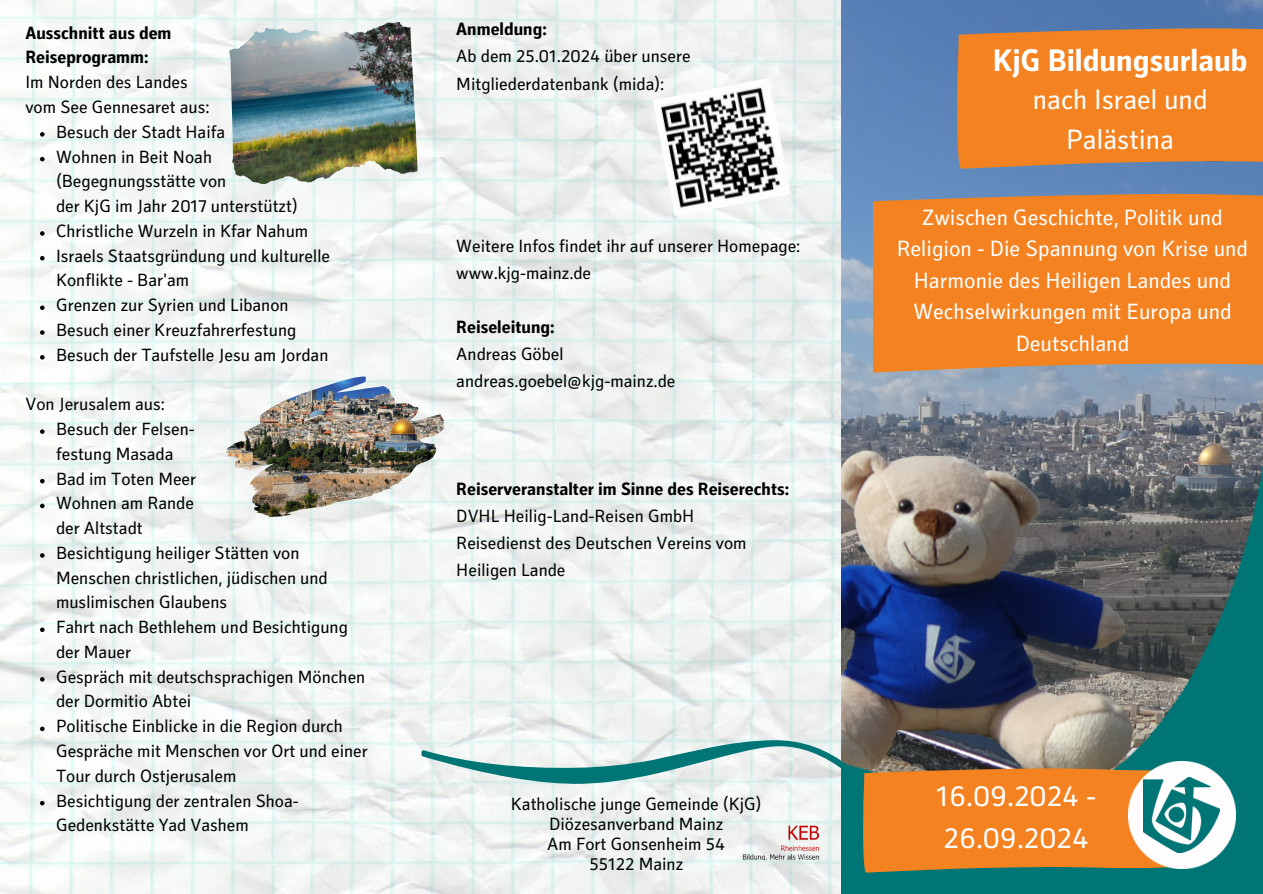
<style>
.page{position:relative;width:1263px;height:894px;background:#fff}
.page>*{position:absolute;margin:0;border:0;box-sizing:border-box;transform-origin:0 0}
.t1{font:700 31.5px "Secca Kj G";color:#fff}
.t2{font:30px/41.7px "Secca Kj G";color:#fff}
.t3{font:28.5px/39.3px "Secca Kj G";color:#fff;text-align:center}
.t4{font:22.5px/31.5px "Secca Kj G";color:#fff;text-align:center}
.t5{font:18px/24.8px "Secca Kj G";color:#000}
.t6{font:700 18px "Secca Kj G";color:#000}
</style>
<div class="page">
<img style="left:0;top:0;width:842px;height:893px">
<img style="left:842px;top:0;width:421px;height:467px">
<img style="left:842px;top:467px;width:421px;height:426px">
<svg style="left:421px;top:738px;width:430px;height:48px"></svg>
<img style="left:904px;top:0;width:359px;height:155px">
<img style="left:824px;top:762px;width:399px;height:116px">
<img style="left:1129px;top:761px;width:106px;height:106px">
<img style="left:1144px;top:777px;width:75px;height:75px">
<svg style="left:40px;top:132px;width:5px;height:5px"></svg>
<svg style="left:40px;top:157px;width:5px;height:4px"></svg>
<svg style="left:40px;top:231px;width:5px;height:5px"></svg>
<svg style="left:40px;top:256px;width:5px;height:4px"></svg>
<svg style="left:40px;top:305px;width:5px;height:5px"></svg>
<svg style="left:40px;top:330px;width:5px;height:5px"></svg>
<svg style="left:40px;top:355px;width:5px;height:4px"></svg>
<svg style="left:40px;top:429px;width:5px;height:5px"></svg>
<svg style="left:40px;top:479px;width:5px;height:4px"></svg>
<svg style="left:40px;top:503px;width:5px;height:5px"></svg>
<svg style="left:40px;top:553px;width:5px;height:4px"></svg>
<svg style="left:40px;top:627px;width:5px;height:5px"></svg>
<svg style="left:40px;top:677px;width:5px;height:4px"></svg>
<svg style="left:40px;top:726px;width:5px;height:5px"></svg>
<svg style="left:40px;top:800px;width:5px;height:5px"></svg>
<img style="left:269px;top:22px;width:148px;height:138px">
<img style="left:226px;top:376px;width:218px;height:141px">
<img style="left:873px;top:155px;width:390px;height:266px">
<img style="left:721px;top:822px;width:103px;height:36px">
<img style="left:652px;top:78px;width:139px;height:138px">
<h2 class="t6" style="left:25px;top:26px;width:148px">Ausschnitt aus dem</h2>
<p class="t6" style="left:25px;top:51px;width:125px">Reiseprogramm:</p>
<h3 class="t5" style="left:25px;top:72px;width:164px">Im Norden des Landes</h3>
<p class="t5" style="left:25px;top:97px;width:186px">vom See Gennesaret aus:</p>
<p class="t5" style="left:56px;top:121px;width:171px">Besuch der Stadt Haifa</p>
<p class="t5" style="left:56px;top:146px;width:243px">Wohnen in Beit Noah (Begegnungsstätte von<br>der KjG im Jahr 2017 unterstützt)</p>
<p class="t5" style="left:56px;top:220px;width:254px">Christliche Wurzeln in Kfar Nahum</p>
<p class="t5" style="left:56px;top:245px;width:276px">Israels Staatsgründung und kulturelle<br>Konflikte - Bar'am</p>
<p class="t5" style="left:56px;top:295px;width:234px">Grenzen zur Syrien und Libanon</p>
<p class="t5" style="left:56px;top:319px;width:242px">Besuch einer Kreuzfahrerfestung</p>
<p class="t5" style="left:56px;top:344px;width:274px">Besuch der Taufstelle Jesu am Jordan</p>
<p class="t5" style="left:25px;top:394px;width:141px">Von Jerusalem aus:</p>
<p class="t5" style="left:56px;top:418px;width:140px">Besuch der Felsen-</p>
<p class="t5" style="left:56px;top:443px;width:119px">festung Masada</p>
<p class="t5" style="left:56px;top:468px;width:142px">Bad im Toten Meer</p>
<p class="t5" style="left:56px;top:493px;width:140px">Wohnen am Rande der Altstadt</p>
<p class="t5" style="left:56px;top:542px;width:273px">Besichtigung heiliger Stätten von<br>Menschen christlichen, jüdischen und muslimischen Glaubens</p>
<p class="t5" style="left:56px;top:616px;width:293px">Fahrt nach Bethlehem und Besichtigung der Mauer</p>
<p class="t5" style="left:56px;top:666px;width:311px">Gespräch mit deutschsprachigen Mönchen der Dormitio Abtei</p>
<p class="t5" style="left:56px;top:715px;width:313px">Politische Einblicke in die Region durch<br>Gespräche mit Menschen vor Ort und einer<br>Tour durch Ostjerusalem</p>
<p class="t5" style="left:56px;top:790px;width:244px">Besichtigung der zentralen Shoa-<br>Gedenkstätte Yad Vashem</p>
<p class="t6" style="left:456px;top:23px;width:92px">Anmeldung:</p>
<p class="t5" style="left:456px;top:45px;width:236px;line-height:27px">Ab dem 25.01.2024 über unsere<br>Mitgliederdatenbank (mida):</p>
<p class="t5" style="left:456px;top:234px;width:345px;line-height:27px">Weitere Infos findet ihr auf unserer Homepage: www.kjg-mainz.de</p>
<p class="t6" style="left:456px;top:320px;width:100px">Reiseleitung:</p>
<p class="t5" style="left:456px;top:343px;width:109px">Andreas Göbel</p>
<p class="t5" style="left:456px;top:370px;width:221px">andreas.goebel@kjg-mainz.de</p>
<p class="t6" style="left:456px;top:482px;width:334px">Reiserveranstalter im Sinne des Reiserechts:</p>
<p class="t5" style="left:456px;top:505px;width:240px">DVHL Heilig-Land-Reisen GmbH</p>
<p class="t5" style="left:456px;top:531px;width:292px;line-height:27px">Reisedienst des Deutschen Vereins vom<br>Heiligen Lande</p>
<p class="t5" style="left:511px;top:793px;width:252px">Katholische junge Gemeinde (KjG)</p>
<p class="t5" style="left:549px;top:813px;width:176px">Diözesanverband Mainz</p>
<p class="t5" style="left:547px;top:833px;width:180px">Am Fort Gonsenheim 54</p>
<p class="t5" style="left:589px;top:853px;width:95px">55122 Mainz</p>
<h2 class="t1" style="left:993px;top:49px;width:256px">KjG Bildungsurlaub</h2>
<p class="t3" style="left:1033px;top:83px;width:176px">nach Israel und<br>Palästina</p>
<p class="t4" style="left:897px;top:204px;width:353px">Zwischen Geschichte, Politik und<br>Religion - Die Spannung von Krise und<br>Harmonie des Heiligen Landes und<br>Wechselwirkungen mit Europa und<br>Deutschland</p>
<p class="t2" style="left:936px;top:778px;width:162px">16.09.2024 -<br>26.09.2024</p>
</div>
